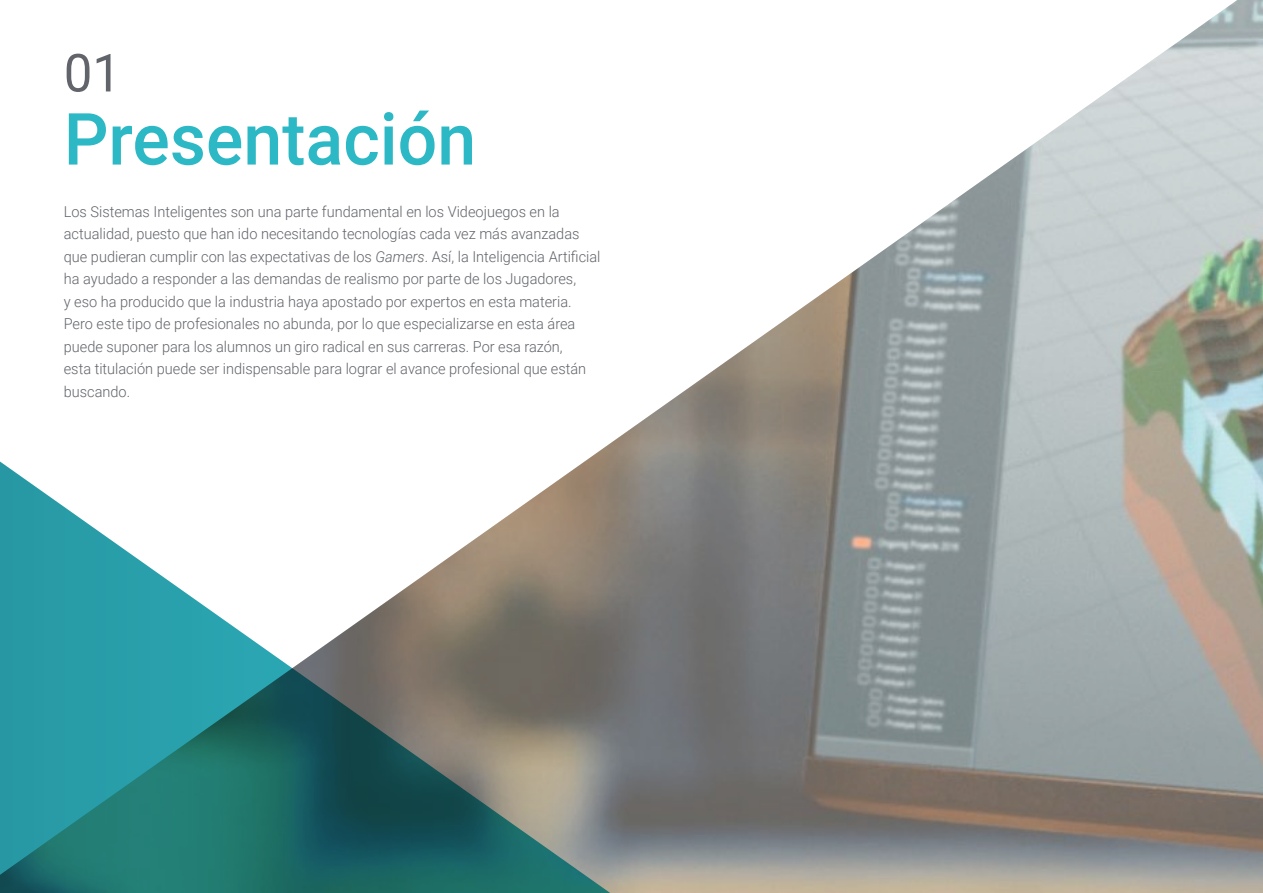
<style>
.page{position:relative;width:1263px;height:893px;background:#fff}
.page>*{position:absolute;margin:0;border:0;box-sizing:border-box;transform-origin:0 0}
.t1{font:500 72px "Roboto";color:#2db8c5}
.t2{font:52.5px "Roboto";color:#61646a}
.t3{font:300 15px/22.5px "Roboto";color:#61646a}
.s1{font-style:italic}
</style>
<div class="page">
<img style="left:606px;top:0;width:657px;height:893px">
<svg style="left:0;top:446px;width:640px;height:447px"></svg>
<h2 class="t2" style="left:64px;top:36px;width:59px">01</h2>
<h1 class="t1" style="left:64px;top:89px;width:414px">Presentación</h1>
<p class="t3" style="left:64px;top:200px;width:538px">Los Sistemas Inteligentes son una parte fundamental en los Videojuegos en la actualidad, puesto que han ido necesitando tecnologías cada vez más avanzadas que pudieran cumplir con las expectativas de los <span class="s1">Gamers</span>. Así, la Inteligencia Artificial ha ayudado a responder a las demandas de realismo por parte de los Jugadores,<br>y eso ha producido que la industria haya apostado por expertos en esta materia.<br>Pero este tipo de profesionales no abunda, por lo que especializarse en esta área puede suponer para los alumnos un giro radical en sus carreras. Por esa razón,<br>esta titulación puede ser indispensable para lograr el avance profesional que están buscando.</p>
</div>
